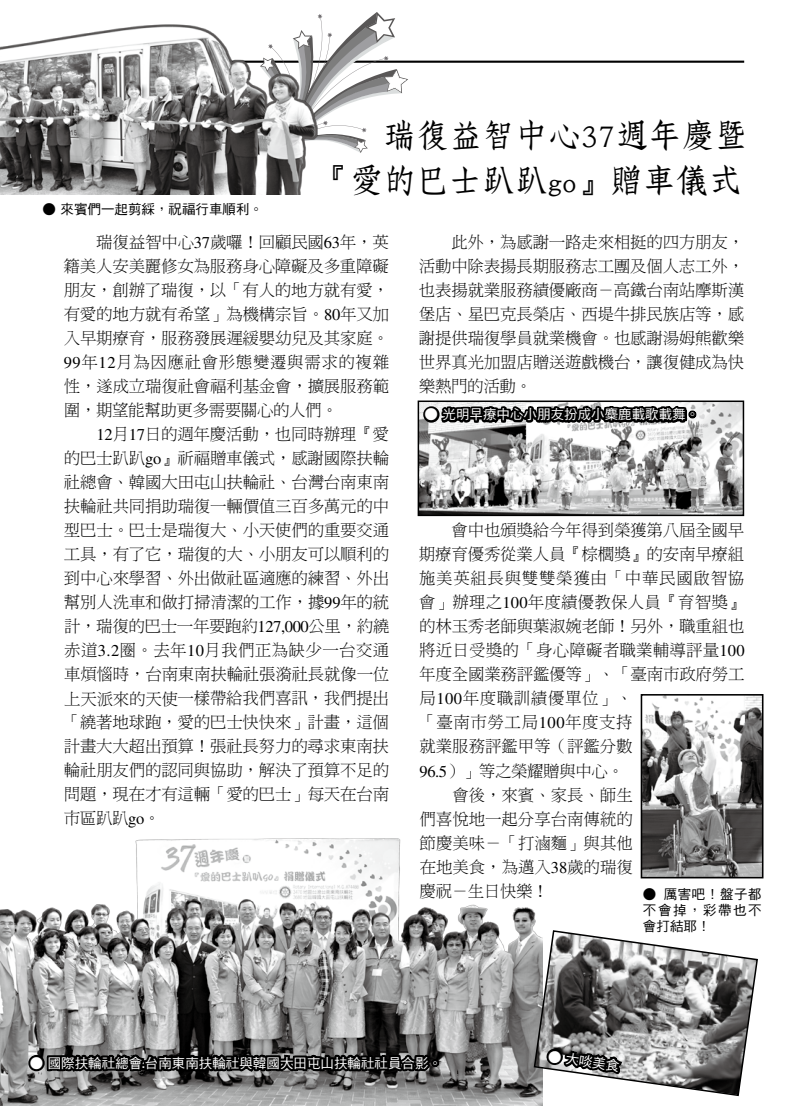
<style>
.page{position:relative;width:808px;height:1106px;background:#fff}
.page>*{position:absolute;margin:0;border:0;box-sizing:border-box;transform-origin:0 0}
.t1{font:33px/45px "DF Fang Song Std W6";color:#000}
.t2{font:16.5px/24px "DF Ming Std W3";letter-spacing:-.015em;color:#000;text-align:justify}
.t3{font:16.5px "DF Ming Std W3";letter-spacing:.01em;color:#000}
.t4{font:16.5px "DF Ming Std W3";letter-spacing:.035em;color:#000}
.t5{font:16.5px "DF Ming Std W3";letter-spacing:.04em;color:#000}
.t6{font:13.5px "DF Hei Std W5";color:#fff}
.t7{font:13.5px/16.2px "DF Hei Std W5";color:#000;text-align:justify}
.s1{font-family:"Times"}
</style>
<div class="page">
<hr style="left:64px;top:61px;width:680px;height:2px;background:#000">
<svg style="left:322px;top:12px;width:86px;height:141px"></svg>
<img style="left:0;top:838px;width:542px;height:268px">
<img style="left:421px;top:403px;width:320px;height:110px">
<div style="left:418px;top:400px;width:326px;height:116px;border:2px solid #000"></div>
<img style="left:644px;top:697px;width:116px;height:178px">
<div style="left:641px;top:694px;width:122px;height:184px;border:2px solid #000"></div>
<svg style="left:533px;top:929px;width:225px;height:168px"></svg>
<img style="left:0;top:14px;width:322px;height:181px">
<svg style="left:544px;top:994px;width:82px;height:103px"></svg>
<svg style="left:25px;top:986px;width:418px;height:120px;background:#787878"></svg>
<svg style="left:420px;top:400px;width:280px;height:49px"></svg>
<h1 class="t1" style="left:317px;top:112px;width:432px">　　瑞復益智中心37週年慶暨『愛的巴士趴趴go』贈車儀式</h1>
<p class="t2" style="left:64px;top:230px;width:327px;text-indent:33px">瑞復益智中心<span class="s1">37</span>歲囉！回顧民國<span class="s1">63</span>年，英籍美人安美麗修女為服務身心障礙及多重障礙朋友，創辦了瑞復，以「有人的地方就有愛，有愛的地方就有希望」為機構宗旨。<span class="s1">80</span>年又加入早期療育，服務發展遲緩嬰幼兒及其家庭。<span class="s1">99</span>年<span class="s1">12</span>月為因應社會形態變遷與需求的複雜性，遂成立瑞復社會福利基金會，擴展服務範圍，期望能幫助更多需要關心的人們。</p>
<p class="t2" style="left:64px;top:422px;width:327px;text-indent:33px"><span class="s1">12</span>月<span class="s1">17</span>日的週年慶活動，也同時辦理『愛的巴士趴趴<span class="s1">go</span>』祈福贈車儀式，感謝國際扶輪社總會、韓國大田屯山扶輪社、台灣台南東南扶輪社共同捐助瑞復一輛價值三百多萬元的中型巴士。巴士是瑞復大、小天使們的重要交通工具，有了它，瑞復的大、小朋友可以順利的到中心來學習、外出做社區適應的練習、外出幫別人洗車和做打掃清潔的工作，據<span class="s1">99</span>年的統計，瑞復的巴士一年要跑約<span class="s1">127,000</span>公里，約繞赤道<span class="s1">3.2</span>圈。去年<span class="s1">10</span>月我們正為缺少一台交通車煩惱時，台南東南扶輪社張漪社長就像一位上天派來的天使一樣帶給我們喜訊，我們提出「繞著地球跑，愛的巴士快快來」計畫，這個計畫大大超出預算！張社長努力的尋求東南扶輪社朋友們的認同與協助，解決了預算不足的問題，現在才有這輛「愛的巴士」每天在台南市區趴趴<span class="s1">go</span>。</p>
<p class="t7" style="left:43px;top:201px;width:222px">● 來賓們一起剪綵，祝福行車順利。</p>
<p class="t2" style="left:419px;top:230px;width:327px;text-indent:32px">此外，為感謝一路走來相挺的四方朋友，活動中除表揚長期服務志工團及個人志工外，也表揚就業服務績優廠商－高鐵台南站摩斯漢堡店、星巴克長榮店、西堤牛排民族店等，感謝提供瑞復學員就業機會。也感謝湯姆熊歡樂世界真光加盟店贈送遊戲機台，讓復健成為快樂熱門的活動。</p>
<p class="t6" style="left:425px;top:407px;width:276px">● 光明早療中心小朋友扮成小麋鹿載歌載舞。</p>
<p class="t2" style="left:451px;top:518px;width:294px">會中也頒獎給今年得到榮獲第八屆全國早</p>
<p class="t2" style="left:419px;top:542px;width:327px">期療育優秀從業人員『棕櫚獎』的安南早療組</p>
<p class="t5" style="left:419px;top:569px;width:327px">施美英組長與雙雙榮獲由「中華民國啟智協</p>
<p class="t3" style="left:419px;top:593px;width:327px">會」辦理之<span class="s1">100</span>年度績優教保人員『育智獎』</p>
<p class="t2" style="left:419px;top:614px;width:327px">的林玉秀老師與葉淑婉老師！另外，職重組也</p>
<p class="t3" style="left:419px;top:641px;width:327px">將近日受獎的「身心障礙者職業輔導評量<span class="s1">100</span></p>
<p class="t2" style="left:419px;top:662px;width:327px">年度全國業務評鑑優等」、「臺南市政府勞工</p>
<p class="t4" style="left:419px;top:689px;width:215px">局<span class="s1">100</span>年度職訓績優單位」、</p>
<p class="t4" style="left:419px;top:713px;width:215px">「臺南市勞工局<span class="s1">100</span>年度支持</p>
<p class="t2" style="left:419px;top:734px;width:215px">就業服務評鑑甲等（評鑑分數</p>
<p class="t2" style="left:419px;top:758px;width:206px"><span class="s1">96.5</span>）」等之榮耀贈與中心。</p>
<p class="t2" style="left:452px;top:782px;width:182px">會後，來賓、家長、師生</p>
<p class="t2" style="left:420px;top:806px;width:215px">們喜悅地一起分享台南傳統的</p>
<p class="t2" style="left:420px;top:830px;width:215px">節慶美味－「打滷麵」與其他</p>
<p class="t2" style="left:420px;top:854px;width:215px">在地美食，為邁入<span class="s1">38</span>歲的瑞復</p>
<p class="t2" style="left:420px;top:878px;width:131px">慶祝－生日快樂！</p>
<p class="t7" style="left:643px;top:885px;width:120px">● 厲害吧！盤子都不會掉，彩帶也不會打結耶！</p>
<p class="t6" style="left:30px;top:1055px;width:414px">● 國際扶輪社總會.台南東南扶輪社與韓國大田屯山扶輪社社員合影。</p>
<p class="t6" style="left:549px;top:1048px;width:73px;rotate:8deg">● 大啖美食</p>
</div>
